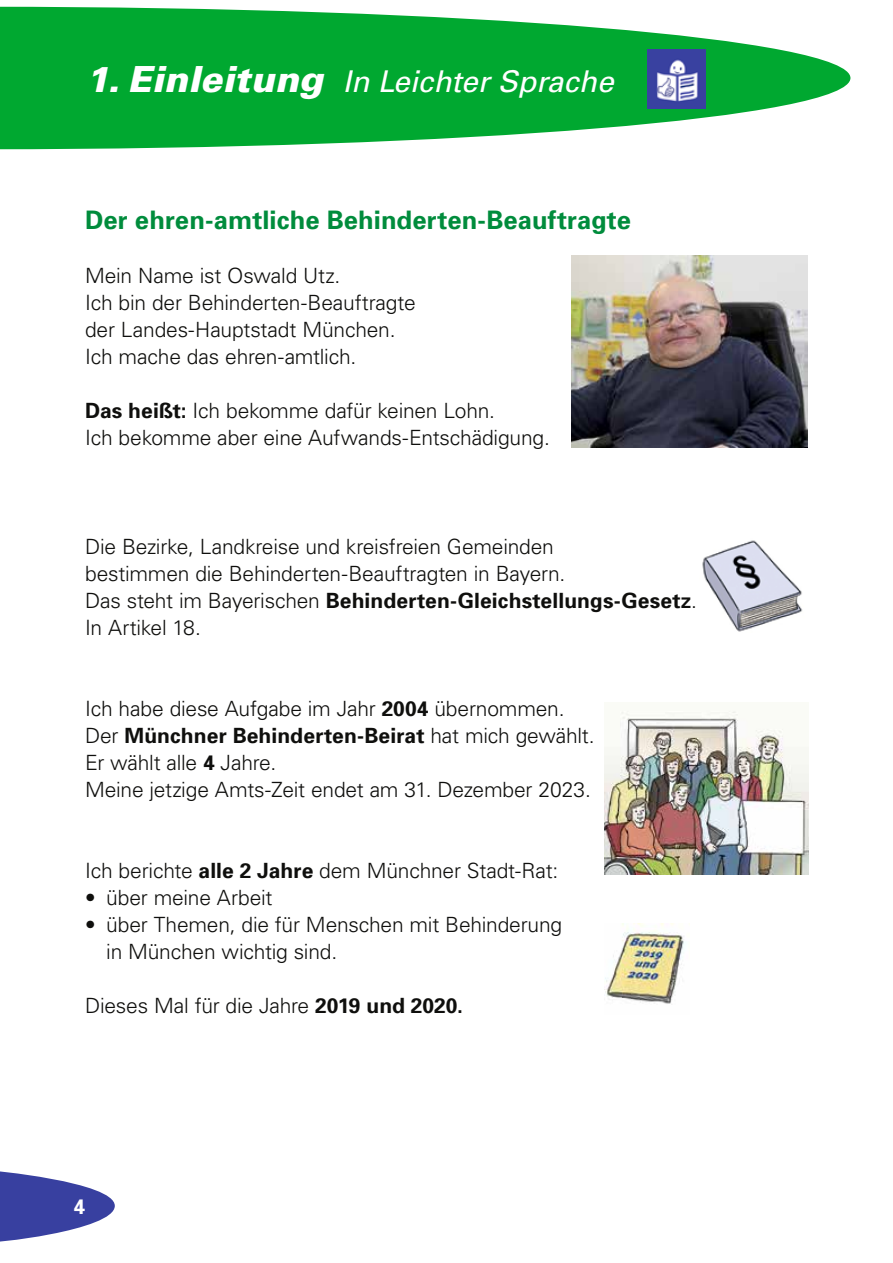
<style>
.page{position:relative;width:893px;height:1263px;background:#fff}
.page>*{position:absolute;margin:0;border:0;box-sizing:border-box;transform-origin:0 0}
.t1{font:italic 30px "Univers";color:#fff}
.t2{font:700 25.5px "Univers";letter-spacing:.005em;color:#008c3c}
.t3{font:300 21px/27px "Univers";letter-spacing:-.01em;color:#0f0f0d}
.t4{font:700 21px "Univers";letter-spacing:.005em;color:#0f0f0d}
.t5{font:700 21px "Univers";color:#fff}
.s1{font-weight:900;font-size:36px}
.s2{font-weight:700}
.s3{font-weight:300}
</style>
<div class="page">
<svg style="left:0;top:1171px;width:115px;height:71px"></svg>
<svg style="left:0;top:7px;width:850px;height:142px;fill:#00a830"></svg>
<img style="left:647px;top:50px;width:59px;height:58px">
<img style="left:572px;top:255px;width:236px;height:192px">
<img style="left:604px;top:711px;width:204px;height:164px">
<img style="left:604px;top:924px;width:82px;height:80px">
<img style="left:702px;top:540px;width:101px;height:92px">
<h1 class="t1" style="left:85px;top:62px;width:530px"><span class="s1">1. Einleitung</span> In Leichter Sprache</h1>
<h2 class="t2" style="left:85px;top:204px;width:547px">Der ehren-amtliche Behinderten-Beauftragte</h2>
<p class="t3" style="left:85px;top:262px;width:257px">Mein Name ist Oswald Utz.</p>
<p class="t3" style="left:85px;top:289px;width:332px">Ich bin der Behinderten-Beauftragte der Landes-Hauptstadt München.</p>
<p class="t3" style="left:85px;top:343px;width:273px">Ich mache das ehren-amtlich.</p>
<p class="t3" style="left:85px;top:397px;width:412px"><span class="s2">Das heißt:</span> Ich bekomme dafür keinen Lohn.</p>
<p class="t3" style="left:85px;top:424px;width:466px">Ich bekomme aber eine Aufwands-Entschädigung.</p>
<p class="t3" style="left:85px;top:532px;width:482px">Die Bezirke, Landkreise und kreisfreien Gemeinden bestimmen die Behinderten-Beauftragten in Bayern.</p>
<p class="t4" style="left:85px;top:587px;width:613px"><span class="s3">Das steht im Bayerischen</span> Behinderten-Gleichstellungs-Gesetz<span class="s3">.</span></p>
<p class="t3" style="left:85px;top:613px;width:117px">In Artikel 18.</p>
<p class="t3" style="left:85px;top:694px;width:481px">Ich habe diese Aufgabe im Jahr <span class="s2">2004</span> übernommen.</p>
<p class="t4" style="left:85px;top:722px;width:511px"><span class="s3">Der</span> Münchner Behinderten-Beirat <span class="s3">hat mich gewählt.</span></p>
<p class="t3" style="left:85px;top:748px;width:193px">Er wählt alle <span class="s2">4</span> Jahre.</p>
<p class="t3" style="left:85px;top:775px;width:507px">Meine jetzige Amts-Zeit endet am 31. Dezember 2023.</p>
<p class="t3" style="left:85px;top:856px;width:475px">Ich berichte <span class="s2">alle 2 Jahre</span> dem Münchner Stadt-Rat:</p>
<p class="t3" style="left:85px;top:883px;width:189px">• über meine Arbeit</p>
<p class="t3" style="left:106px;top:910px;width:457px">über Themen, die für Menschen mit Behinderung in München wichtig sind.</p>
<p class="t3" style="left:85px;top:910px;width:12px">•</p>
<p class="t3" style="left:85px;top:991px;width:379px">Dieses Mal für die Jahre <span class="s2">2019 und 2020.</span></p>
<p class="t5" style="left:73px;top:1193px;width:13px">4</p>
</div>
